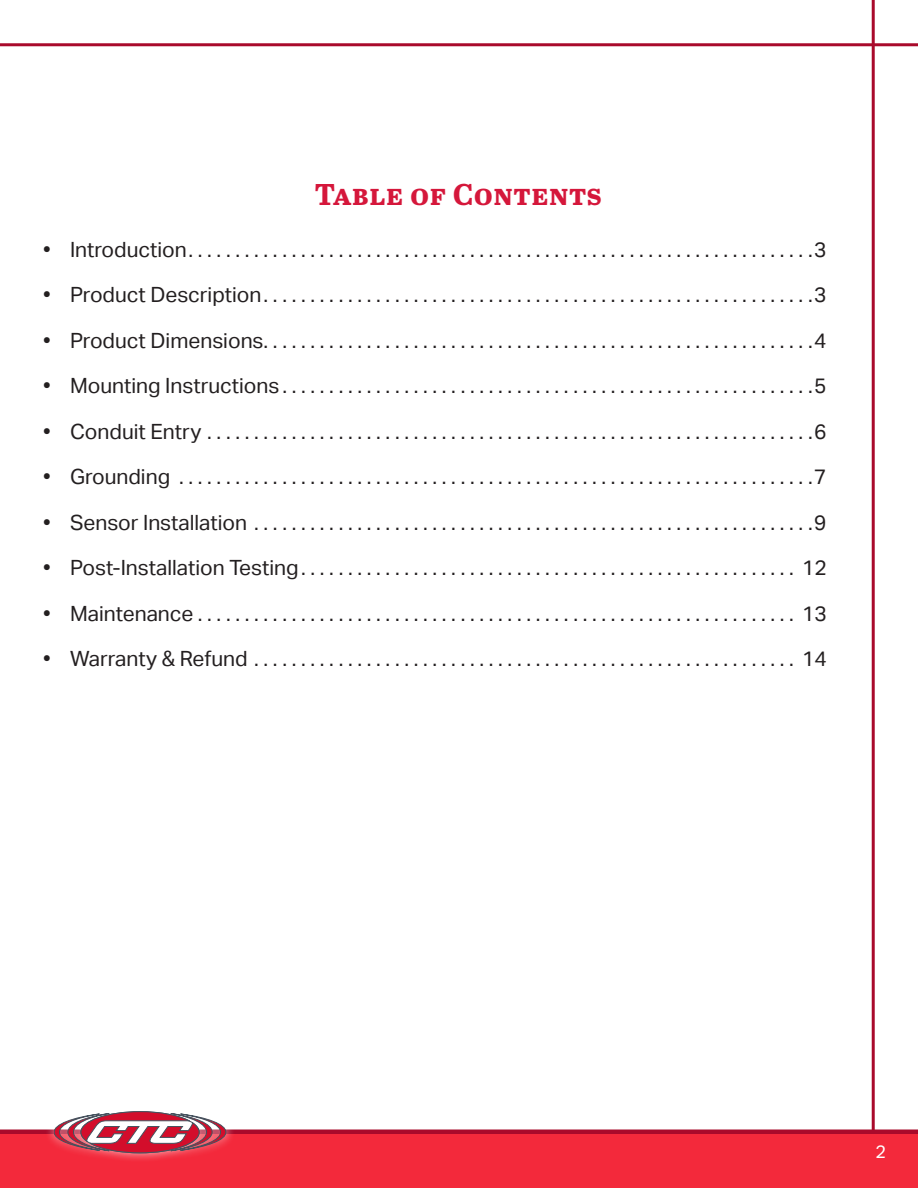
<style>
.page{position:relative;width:918px;height:1188px;background:#fff}
.page>*{position:absolute;margin:0;border:0;box-sizing:border-box;transform-origin:0 0}
.t1{font:700 30px "Abril Text";letter-spacing:.02em;color:#d5173b}
.t2{font:21px "Aktiv Grotesk";color:#231f20}
.t3{font:18px "Aktiv Grotesk";color:#fff}
</style>
<div class="page">
<hr style="left:872px;top:0;width:3px;height:1188px;background:#a90a2b">
<div style="left:0;top:1134px;width:918px;height:54px;background:#f3293b"></div>
<hr style="left:0;top:1130px;width:918px;height:4px;background:#a90a2b">
<div style="left:45px;top:1102px;width:190px;height:61px;background:#fff;opacity:.75"></div>
<svg style="left:54px;top:1112px;width:172px;height:41px"></svg>
<hr style="left:0;top:43px;width:918px;height:3px;background:#a90a2b">
<p class="t1" style="left:315px;top:173px;width:289px">Table of Contents</p>
<p class="t2" style="left:43px;top:237px;width:785px">• Introduction . . . . . . . . . . . . . . . . . . . . . . . . . . . . . . . . . . . . . . . . . . . . . . . . . . . . . . . . . . . . . . . . . . 3</p>
<p class="t2" style="left:43px;top:283px;width:785px">• Product Description . . . . . . . . . . . . . . . . . . . . . . . . . . . . . . . . . . . . . . . . . . . . . . . . . . . . . . . . . . 3</p>
<p class="t2" style="left:43px;top:328px;width:785px">• Product Dimensions . . . . . . . . . . . . . . . . . . . . . . . . . . . . . . . . . . . . . . . . . . . . . . . . . . . . . . . . . . 4</p>
<p class="t2" style="left:43px;top:374px;width:785px">• Mounting Instructions . . . . . . . . . . . . . . . . . . . . . . . . . . . . . . . . . . . . . . . . . . . . . . . . . . . . . . . . 5</p>
<p class="t2" style="left:43px;top:419px;width:785px">• Conduit Entry . . . . . . . . . . . . . . . . . . . . . . . . . . . . . . . . . . . . . . . . . . . . . . . . . . . . . . . . . . . . . . . . 6</p>
<p class="t2" style="left:43px;top:465px;width:785px">• Grounding . . . . . . . . . . . . . . . . . . . . . . . . . . . . . . . . . . . . . . . . . . . . . . . . . . . . . . . . . . . . . . . . . . . 7</p>
<p class="t2" style="left:43px;top:510px;width:785px">• Sensor Installation . . . . . . . . . . . . . . . . . . . . . . . . . . . . . . . . . . . . . . . . . . . . . . . . . . . . . . . . . . . 9</p>
<p class="t2" style="left:43px;top:556px;width:785px">• Post-Installation Testing . . . . . . . . . . . . . . . . . . . . . . . . . . . . . . . . . . . . . . . . . . . . . . . . . . . . . 12</p>
<p class="t2" style="left:43px;top:601px;width:785px">• Maintenance . . . . . . . . . . . . . . . . . . . . . . . . . . . . . . . . . . . . . . . . . . . . . . . . . . . . . . . . . . . . . . . . 13</p>
<p class="t2" style="left:43px;top:646px;width:785px">• Warranty &amp; Refund . . . . . . . . . . . . . . . . . . . . . . . . . . . . . . . . . . . . . . . . . . . . . . . . . . . . . . . . . . 14</p>
<p class="t3" style="left:875px;top:1142px;width:12px">2</p>
</div>
